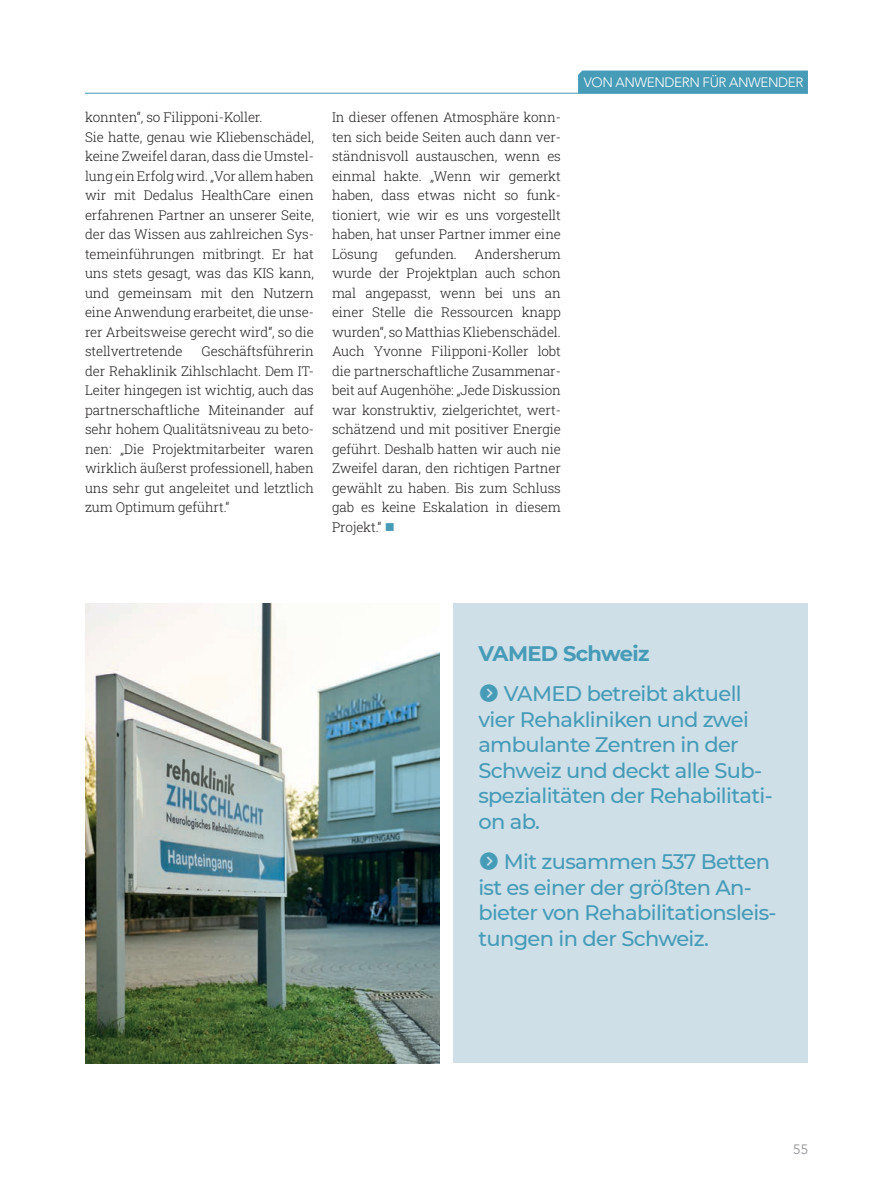
<style>
.page{position:relative;width:893px;height:1191px;background:#fff}
.page>*{position:absolute;margin:0;border:0;box-sizing:border-box;transform-origin:0 0}
.t1{font:500 21px/25.5px "Montserrat";letter-spacing:-.03em;color:#469bb7}
.t2{font:700 21px "Montserrat";letter-spacing:-.03em;color:#469bb7}
.t3{font:300 13.5px/19.5px "Roboto Slab";letter-spacing:-.01em;color:#231f20;text-align:justify}
.t4{font:300 13.5px "Avenir LT Pro";letter-spacing:-.03em;color:#fff}
.t5{font:13.5px "Avenir LT Pro";color:#939598}
.s1{color:#469bb7}
</style>
<div class="page">
<div style="left:578px;top:71px;width:230px;height:22px;background:#469bb7"></div>
<hr style="left:85px;top:93px;width:723px;height:1px;background:#469bb7">
<img style="left:85px;top:604px;width:355px;height:459px">
<div style="left:453px;top:604px;width:355px;height:459px;background:#cedfe8"></div>
<p class="t3" style="left:85px;top:107px;width:230px;text-align:left">konnten“, so Filipponi-Koller.<br>Sie hatte, genau wie Kliebenschädel, keine Zweifel daran, dass die Umstel&shy;lung ein Erfolg wird. „Vor allem haben wir mit Dedalus HealthCare einen erfahrenen Partner an unserer Seite, der das Wissen aus zahlreichen Sys&shy;temeinführungen mitbringt. Er hat uns stets gesagt, was das KIS kann, und gemeinsam mit den Nutzern eine Anwendung erarbeitet, die unse&shy;rer Arbeitsweise gerecht wird“, so die stellvertretende</p>
<p class="t3" style="left:85px;top:341px;width:230px;text-indent:117px">Geschäftsführerin der Rehaklinik Zihlschlacht. Dem IT-Leiter hingegen ist wichtig, auch das partnerschaftliche Miteinander auf sehr hohem Qualitätsniveau zu beto&shy;nen: „Die Projektmitarbeiter waren wirklich äußerst professionell, haben uns sehr gut angeleitet und letztlich zum Optimum geführt.“</p>
<p class="t3" style="left:332px;top:107px;width:230px">In dieser offenen Atmosphäre konn&shy;ten sich beide Seiten auch dann ver&shy;ständnisvoll austauschen, wenn es einmal hakte. „Wenn wir gemerkt haben, dass etwas nicht so funk&shy;tioniert, wie wir es uns vorgestellt haben, hat unser Partner immer eine Lösung</p>
<p class="t3" style="left:395px;top:244px;width:64px">gefunden.</p>
<p class="t3" style="left:332px;top:244px;width:230px;text-indent:142px">Andersherum wurde der Projektplan auch schon mal angepasst, wenn bei uns an einer Stelle die Ressourcen knapp wurden“, so Matthias Kliebenschädel.<br>Auch Yvonne Filipponi-Koller lobt die partnerschaftliche Zusammenar&shy;beit auf Augenhöhe: „Jede Diskussion war konstruktiv, zielgerichtet, wert&shy;schätzend und mit positiver Energie geführt. Deshalb hatten wir auch nie Zweifel daran, den richtigen Partner gewählt zu haben. Bis zum Schluss gab es keine Eskalation in diesem Projekt.“ <span class="s1">■</span></p>
<p class="t4" style="left:584px;top:75px;width:221px">VON ANWENDERN FÜR ANWENDER</p>
<h1 class="t2" style="left:478px;top:638px;width:173px">VAMED Schweiz</h1>
<h1 class="t1" style="left:478px;top:680px;width:296px;text-indent:25px">VAMED betreibt aktuell vier Rehakliniken und zwei ambulante Zentren in der<br>Schweiz und deckt alle Sub&shy;spezialitäten der Rehabilitati&shy;on ab.</h1>
<h1 class="t1" style="left:478px;top:848px;width:300px;text-indent:25px">Mit zusammen 537 Betten ist es einer der größten An&shy;bieter von Rehabilitationsleis&shy;tungen in der Schweiz.</h1>
<p class="t5" style="left:793px;top:1141px;width:17px">55</p>
</div>
